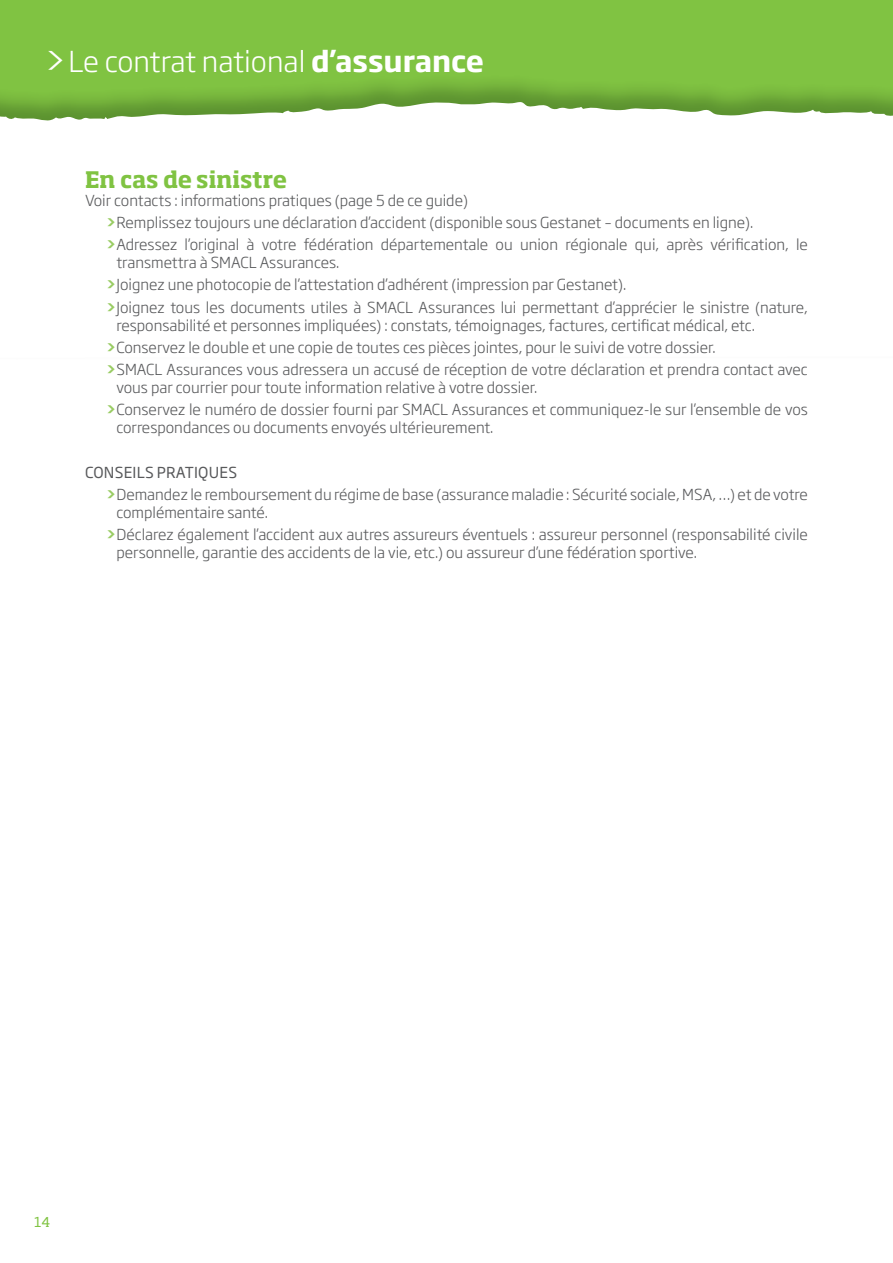
<style>
.page{position:relative;width:893px;height:1263px;background:#fff}
.page>*{position:absolute;margin:0;border:0;box-sizing:border-box;transform-origin:0 0}
.t1{font:300 28.5px "Soho Gothic Std";color:#fff}
.t2{font:700 22.5px "Soho Pro";color:#80c342}
.t3{font:300 15px/22.2px "Soho Gothic Std";color:#58595b}
.t4{font:13.5px "Soho Pro";color:#80c342}
.s1{font-size:37.5px}
.s2{font-weight:700}
.s3{font-weight:700;color:#99cc63}
.s4{font-weight:400}
</style>
<div class="page">
<div style="left:0;top:0;width:893px;height:319px;background:#80c342"></div>
<div style="left:0;top:102px;width:893px;height:217px;background:#fff"></div>
<h1 class="t1" style="left:43px;top:48px;width:443px"><span class="s1">&gt;</span>Le contrat national <span class="s2">d’assurance</span></h1>
<h2 class="t2" style="left:85px;top:172px;width:204px">En cas de sinistre</h2>
<p class="t3" style="left:106px;top:190px;width:703px;text-indent:-21px">Voir contacts : informations pratiques (page 5 de ce guide)<br><span class="s3">&gt;</span> Remplissez toujours une déclaration d’accident (disponible sous Gestanet – documents en ligne).<br><span class="s3">&gt;</span> Adressez l’original à votre fédération départementale ou union régionale qui, après vérification, le</p>
<p class="t3" style="left:106px;top:253px;width:703px;text-indent:10px">transmettra à SMACL Assurances.<br><span class="s3">&gt;</span> Joignez une photocopie de l’attestation d’adhérent (impression par Gestanet).<br><span class="s3">&gt;</span> Joignez tous les documents utiles à SMACL Assurances lui permettant d’apprécier le sinistre (nature,</p>
<p class="t3" style="left:106px;top:315px;width:703px;text-indent:10px">responsabilité et personnes impliquées) : constats, témoignages, factures, certificat médical, etc.<br><span class="s3">&gt;</span> Conservez le double et une copie de toutes ces pièces jointes, pour le suivi de votre dossier.<br><span class="s3">&gt;</span> SMACL Assurances vous adressera un accusé de réception de votre déclaration et prendra contact avec</p>
<p class="t3" style="left:106px;top:378px;width:703px;text-indent:10px">vous par courrier pour toute information relative à votre dossier.<br><span class="s3">&gt;</span> Conservez le numéro de dossier fourni par SMACL Assurances et communiquez-le sur l’ensemble de vos</p>
<p class="t3" style="left:116px;top:418px;width:379px">correspondances ou documents envoyés ultérieurement.</p>
<p class="t3" style="left:106px;top:462px;width:703px;text-indent:-21px"><span class="s4">CONSEILS PRATIQUES<br></span><span class="s3">&gt;</span> Demandez le remboursement du régime de base (assurance maladie : Sécurité sociale, MSA, …) et de votre</p>
<p class="t3" style="left:106px;top:503px;width:703px;text-indent:10px">complémentaire santé.<br><span class="s3">&gt;</span> Déclarez également l’accident aux autres assureurs éventuels : assureur personnel (responsabilité civile</p>
<p class="t3" style="left:116px;top:543px;width:582px">personnelle, garantie des accidents de la vie, etc.) ou assureur d’une fédération sportive.</p>
<p class="t4" style="left:34px;top:1217px;width:18px">14</p>
</div>
